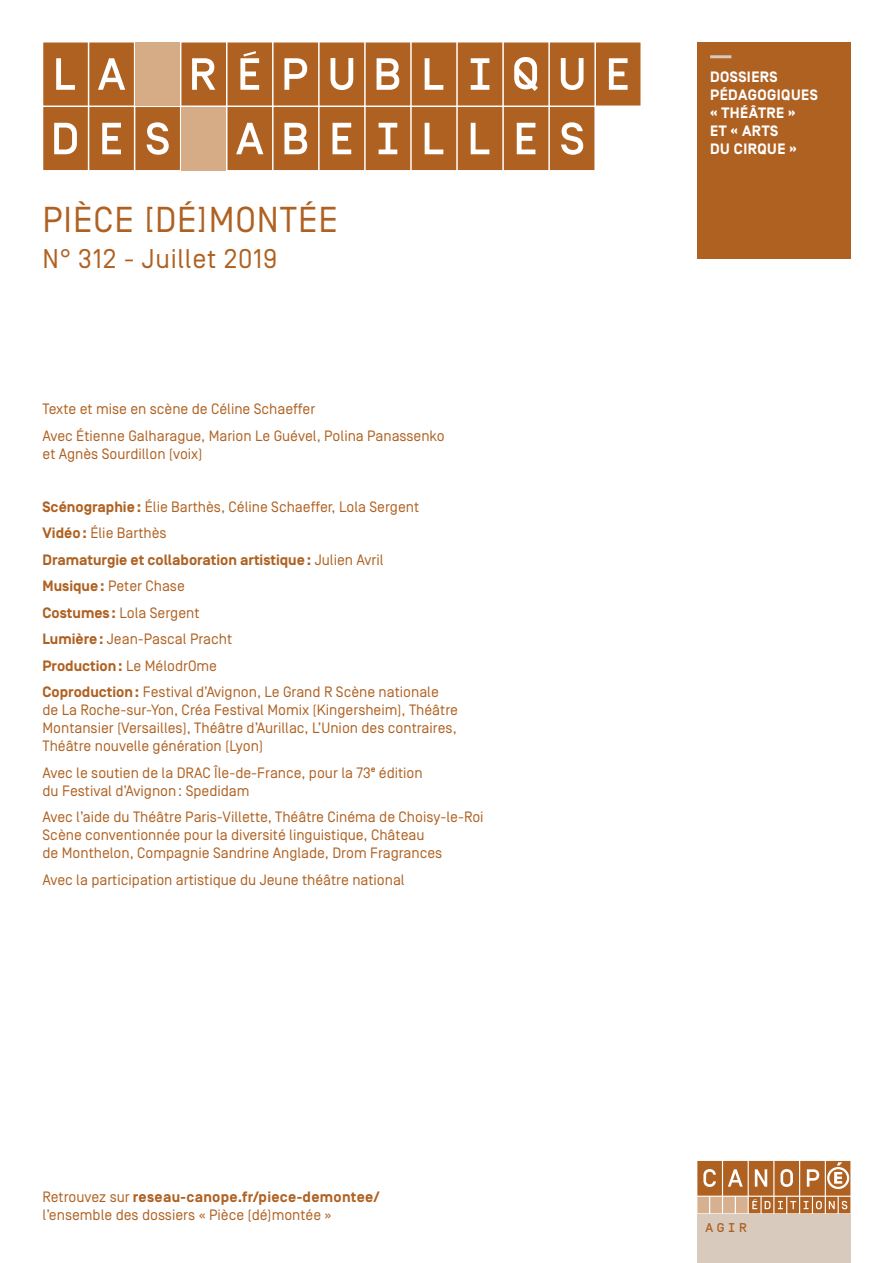
<style>
.page{position:relative;width:893px;height:1263px;background:#fff}
.page>*{position:absolute;margin:0;border:0;box-sizing:border-box;transform-origin:0 0}
.Titre_livre{font:500 63px/64.5px "Simplon CNDP";color:#af6121}
.Complement_titre{font:36px "Simplon BP Regular";letter-spacing:.025em;color:#af6121}
.N__Date{font:27px "Simplon BP Regular";letter-spacing:.025em;color:#af6121}
.Auteurs{font:15px/18px "Simplon BP Regular";color:#af6121}
.Auteurs-2{font:700 15px "Simplon BP";color:#af6121}
.t1{font:700 15px/18px "Simplon BP";letter-spacing:.03em;color:#fff}
.t2{font:500 12.75px "Simplon BP Mono";color:#af6121}
.s1{font-family:"Simplon BP";font-weight:700}
.s2{font-family:"Simplon BP Regular";font-weight:400}
</style>
<div class="page">
<svg style="left:697px;top:1161px;width:153px;height:52px;background:#c28756"></svg>
<div style="left:697px;top:1214px;width:153px;height:49px;background:#d8cabd"></div>
<div style="left:697px;top:43px;width:153px;height:216px;background:#af6121"></div>
<hr style="left:710px;top:55px;width:21px;height:3px;background:#d8cabd">
<p class="Titre_livre" style="left:43px;top:42px;width:600px">LA RÉPUBLIQUE<br>DES ABEILLES</p>
<p class="Complement_titre" style="left:43px;top:199px;width:297px">PIÈCE [DÉ]MONTÉE</p>
<p class="N__Date" style="left:43px;top:243px;width:236px">N° 312 - Juillet 2019</p>
<p class="Auteurs" style="left:43px;top:400px;width:274px">Texte et mise en scène de Céline Schaeffer</p>
<p class="Auteurs" style="left:43px;top:427px;width:404px">Avec Étienne Galharague, Marion Le Guével, Polina Panassenko et Agnès Sourdillon (voix)</p>
<p class="Auteurs" style="left:43px;top:498px;width:378px"><span class="s1">Scénographie:</span> Élie Barthès, Céline Schaeffer, Lola Sergent</p>
<p class="Auteurs" style="left:43px;top:524px;width:126px"><span class="s1">Vidéo:</span> Élie Barthès</p>
<p class="Auteurs-2" style="left:43px;top:551px;width:343px">Dramaturgie et collaboration artistique: <span class="s2">Julien Avril</span></p>
<p class="Auteurs" style="left:43px;top:577px;width:144px"><span class="s1">Musique:</span> Peter Chase</p>
<p class="Auteurs" style="left:43px;top:604px;width:158px"><span class="s1">Costumes :</span> Lola Sergent</p>
<p class="Auteurs" style="left:43px;top:630px;width:191px"><span class="s1">Lumière:</span> Jean-Pascal Pracht</p>
<p class="Auteurs-2" style="left:43px;top:657px;width:176px">Production: <span class="s2">Le MélodrOme</span></p>
<p class="Auteurs" style="left:43px;top:683px;width:417px"><span class="s1">Coproduction:</span> Festival d’Avignon, Le Grand R Scène nationale de La Roche-sur-Yon, Créa Festival Momix (Kingersheim), Théâtre Montansier (Versailles), Théâtre d’Aurillac, L’Union des contraires, Théâtre nouvelle génération (Lyon)</p>
<p class="Auteurs" style="left:43px;top:764px;width:382px">Avec le soutien de la DRAC Île-de-France, pour la 73e édition du Festival d’Avignon: Spedidam</p>
<p class="Auteurs" style="left:43px;top:808px;width:443px">Avec l’aide du Théâtre Paris-Villette, Théâtre Cinéma de Choisy-le-Roi<br>Scène conventionnée pour la diversité linguistique, Château<br>de Monthelon, Compagnie Sandrine Anglade, Drom Fragrances</p>
<p class="Auteurs" style="left:43px;top:871px;width:364px">Avec la participation artistique du Jeune théâtre national</p>
<p class="t1" style="left:710px;top:68px;width:109px">DOSSIERS<br>PÉDAGOGIQUES « THÉÂTRE »<br>ET « ARTS<br>DU CIRQUE »</p>
<p class="Auteurs" style="left:43px;top:1188px;width:338px">Retrouvez sur <span class="s1">reseau-canope.fr/piece-demontee/ </span>l’ensemble des dossiers « Pièce (dé)montée »</p>
<p class="t2" style="left:705px;top:1219px;width:43px">AGIR</p>
</div>
